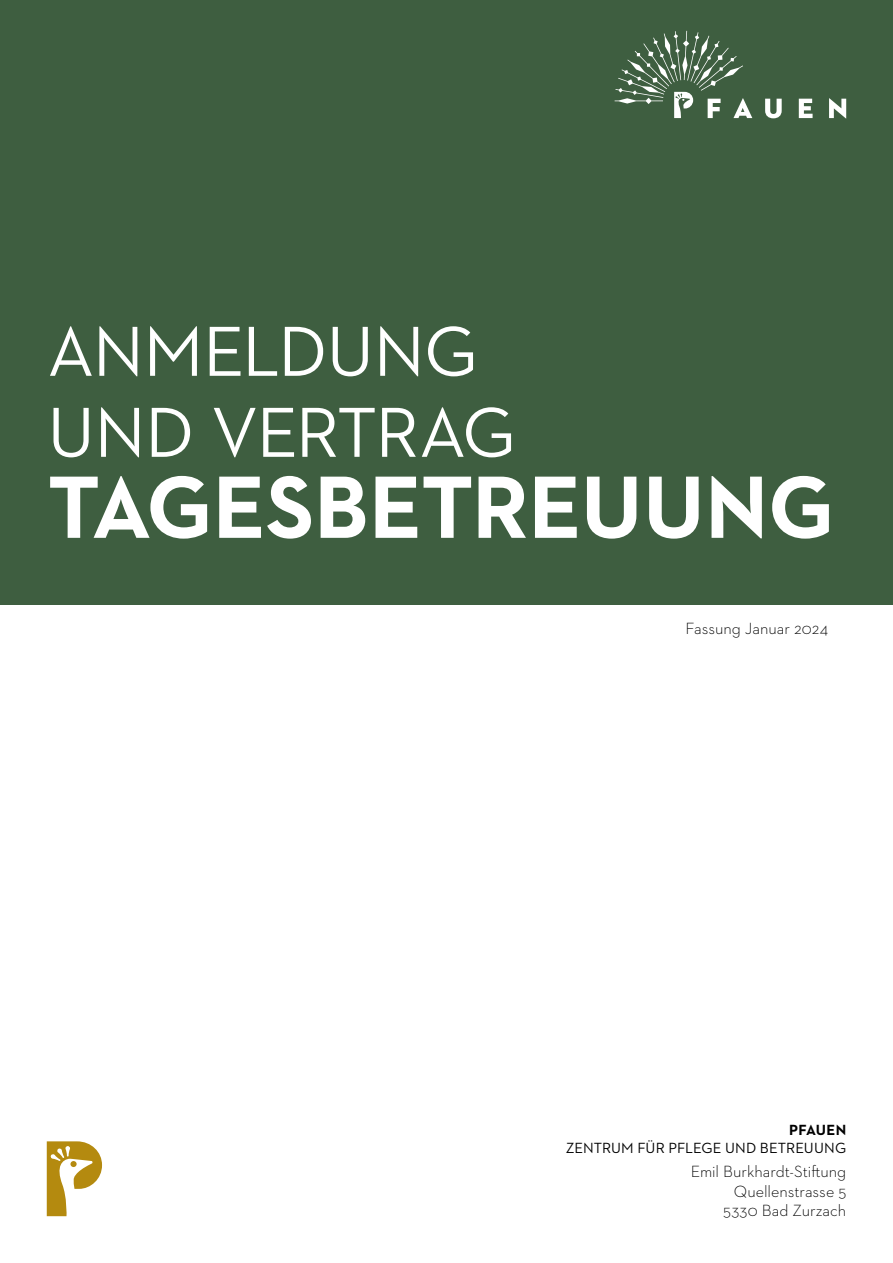
<style>
.page{position:relative;width:893px;height:1263px;background:#fff}
.page>*{position:absolute;margin:0;border:0;box-sizing:border-box;transform-origin:0 0}
.t1{font:700 90px "Neutraface 2 Text";letter-spacing:-.005em;color:#fff}
.t2{font:72px/81px "Neutraface 2 Text";letter-spacing:-.015em;color:#fff}
.t3{font:300 16.5px/19.5px "Neutraface 2 Text";letter-spacing:-.005em;color:#000;text-align:right}
.t4{font:15px "Neutraface 2 Text";letter-spacing:.005em;color:#000}
.t5{font:700 15px "Neutraface 2 Text";letter-spacing:.01em;color:#000}
</style>
<div class="page">
<div style="left:0;top:0;width:893px;height:605px;background:#3e5e40"></div>
<svg style="left:765px;top:99px;width:17px;height:19px"></svg>
<svg style="left:799px;top:99px;width:14px;height:19px"></svg>
<svg style="left:829px;top:98px;width:17px;height:21px"></svg>
<svg style="left:615px;top:31px;width:137px;height:87px"></svg>
<svg style="left:47px;top:1141px;width:55px;height:75px"></svg>
<h2 class="t2" style="left:47px;top:310px;width:470px">ANMELDUNG<br>UND VERTRAG</h2>
<h1 class="t1" style="left:47px;top:449px;width:789px">TAGESBETREUUNG</h1>
<p class="t3" style="left:685px;top:618px;width:144px">Fassung Januar 2024</p>
<p class="t5" style="left:789px;top:1121px;width:58px">PFAUEN</p>
<p class="t4" style="left:566px;top:1139px;width:282px">ZENTRUM FÜR PFLEGE UND BETREUUNG</p>
<p class="t3" style="left:691px;top:1162px;width:157px">Emil Burkhardt-Stiftung<br>Quellenstrasse 5<br>5330 Bad Zurzach</p>
</div>
